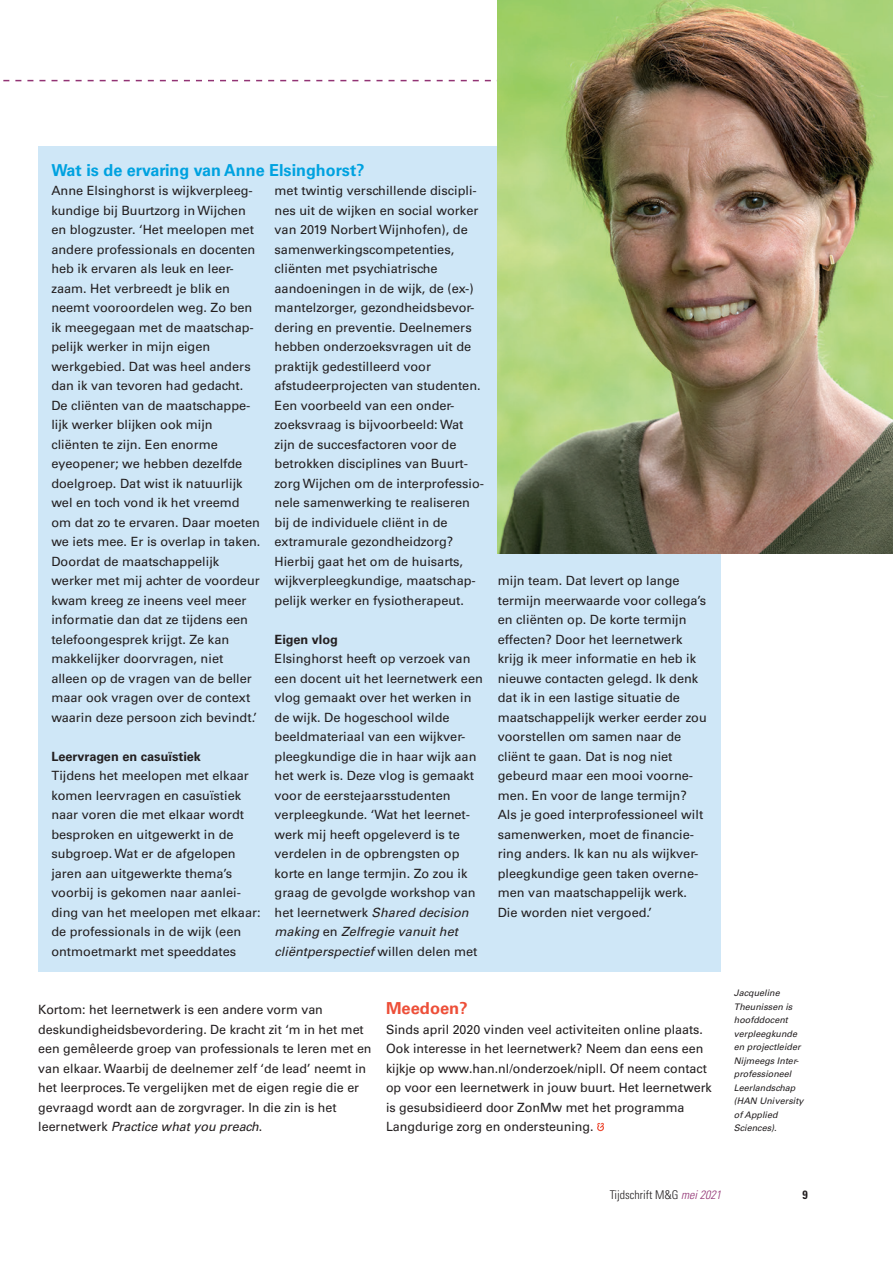
<style>
.page{position:relative;width:893px;height:1263px;background:#fff}
.page>*{position:absolute;margin:0;border:0;box-sizing:border-box;transform-origin:0 0}
.Kadertxt__kop{font:700 16.5px "Univers LT Std";color:#00a2e0}
.Art__tussenkop{font:700 16.5px "Univers LT Std";color:#ed4f39}
.Kadertxt__plat{font:12.75px/19.5px "Univers LT Std";color:#231f20}
.Art__plat{font:12.75px/19.5px "Univers LT Std";color:#231f20}
.Kadertxt__plat-2{font:700 12.75px "Univers LT Std";color:#231f20}
.t1{font:300 condensed 12px "Univers LT Std";color:#231f20}
.t2{font:700 condensed 12px "Univers LT Std";color:#231f20}
.Art__auteursinfo{font:italic 9px/13.5px "Univers LT Std";color:#231f20}
.s1{font-style:italic}
.s2{font-style:italic;color:#923374}
</style>
<div class="page">
<svg style="left:3px;top:80px;width:495px;height:1px"></svg>
<div style="left:39px;top:146px;width:682px;height:826px;background:#cfe7f7"></div>
<img style="left:498px;top:0;width:395px;height:554px">
<svg style="left:597px;top:1122px;width:7px;height:9px"></svg>
<p class="Kadertxt__kop" style="left:51px;top:160px;width:315px">Wat is de ervaring van Anne Elsinghorst?</p>
<p class="Kadertxt__plat" style="left:51px;top:181px;width:211px">Anne Elsinghorst is wijkverpleeg&shy;kundige bij Buurtzorg in Wijchen en blogzuster. ‘Het meelopen met andere professionals en docenten heb ik ervaren als leuk en leer&shy;zaam. Het verbreedt je blik en neemt vooroordelen weg. Zo ben ik meegegaan met de maatschap&shy;pelijk werker in mijn eigen werkgebied. Dat was heel anders dan ik van tevoren had gedacht.<br>De cliënten van de maatschappe&shy;lijk werker blijken ook mijn cliënten te zijn. Een enorme eyeopener; we hebben dezelfde doelgroep. Dat wist ik natuurlijk wel en toch vond ik het vreemd om dat zo te ervaren. Daar moeten we iets mee. Er is overlap in taken.<br>Doordat de maatschappelijk werker met mij achter de voordeur kwam kreeg ze ineens veel meer informatie dan dat ze tijdens een telefoongesprek krijgt. Ze kan makkelijker doorvragen, niet alleen op de vragen van de beller maar ook vragen over de context waarin deze persoon zich bevindt.’</p>
<p class="Kadertxt__plat-2" style="left:51px;top:749px;width:151px">Leervragen en casuïstiek</p>
<p class="Kadertxt__plat" style="left:51px;top:766px;width:211px">Tijdens het meelopen met elkaar komen leervragen en casuïstiek naar voren die met elkaar wordt besproken en uitgewerkt in de subgroep. Wat er de afgelopen jaren aan uitgewerkte thema’s voorbij is gekomen naar aanlei&shy;ding van het meelopen met elkaar: de professionals in de wijk (een ontmoetmarkt met speeddates</p>
<p class="Kadertxt__plat" style="left:275px;top:181px;width:211px">met twintig verschillende discipli&shy;nes uit de wijken en social worker van 2019 Norbert Wijnhofen), de samenwerkingscompetenties, cliënten met psychiatrische aandoeningen in de wijk, de (ex-) mantelzorger, gezondheidsbevor&shy;dering en preventie. Deelnemers hebben onderzoeksvragen uit de praktijk gedestilleerd voor afstudeerprojecten van studenten.<br>Een voorbeeld van een onder&shy;zoeksvraag is bijvoorbeeld: Wat zijn de succesfactoren voor de betrokken disciplines van Buurt&shy;zorg Wijchen om de interprofessio&shy;nele samenwerking te realiseren bij de individuele cliënt in de extramurale gezondheidzorg?<br>Hierbij gaat het om de huisarts, wijkverpleegkundige, maatschap&shy;pelijk werker en fysiotherapeut.</p>
<p class="Kadertxt__plat-2" style="left:275px;top:632px;width:65px">Eigen vlog</p>
<p class="Kadertxt__plat" style="left:275px;top:649px;width:210px">Elsinghorst heeft op verzoek van een docent uit het leernetwerk een vlog gemaakt over het werken in de wijk. De hogeschool wilde beeldmateriaal van een wijkver&shy;pleegkundige die in haar wijk aan het werk is. Deze vlog is gemaakt voor de eerstejaarsstudenten verpleegkunde. ‘Wat het leernet&shy;werk mij heeft opgeleverd is te verdelen in de opbrengsten op korte en lange termjin. Zo zou ik graag de gevolgde workshop van het leernetwerk <span class="s1">Shared decision making</span> en <span class="s1">Zelfregie vanuit het cliëntperspectief</span> willen delen met</p>
<p class="Kadertxt__plat" style="left:498px;top:571px;width:211px">mijn team. Dat levert op lange termijn meerwaarde voor collega’s en cliënten op. De korte termijn effecten? Door het leernetwerk krijg ik meer informatie en heb ik nieuwe contacten gelegd. Ik denk dat ik in een lastige situatie de maatschappelijk werker eerder zou voorstellen om samen naar de cliënt te gaan. Dat is nog niet gebeurd maar een mooi voorne&shy;men. En voor de lange termijn?<br>Als je goed interprofessioneel wilt samenwerken, moet de financie&shy;ring anders. Ik kan nu als wijkver&shy;pleegkundige geen taken overne&shy;men van maatschappelijk werk.<br>Die worden niet vergoed.’</p>
<p class="Art__plat" style="left:38px;top:1000px;width:335px">Kortom: het leernetwerk is een andere vorm van deskundigheidsbevordering. De kracht zit ‘m in het met een gemêleerde groep van professionals te leren met en van elkaar. Waarbij de deelnemer zelf ‘de lead’ neemt in het leerproces. Te vergelijken met de eigen regie die er gevraagd wordt aan de zorgvrager. In die zin is het leernetwerk <span class="s1">Practice what you preach</span>.</p>
<p class="Art__tussenkop" style="left:386px;top:999px;width:83px">Meedoen?</p>
<p class="Art__plat" style="left:386px;top:1019px;width:327px">Sinds april 2020 vinden veel activiteiten online plaats.<br>Ook interesse in het leernetwerk? Neem dan eens een kijkje op www.han.nl/onderzoek/nipll. Of neem contact op voor een leernetwerk in jouw buurt. Het leernetwerk is gesubsidieerd door ZonMw met het programma Langdurige zorg en ondersteuning.</p>
<p class="Art__auteursinfo" style="left:734px;top:986px;width:71px">Jacqueline<br>Theunissen is hoofddocent verpleegkunde en projectleider<br>Nijmeegs Inter&shy;professioneel<br>Leerlandschap (HAN University of Applied<br>Sciences).</p>
<p class="t1" style="left:610px;top:1188px;width:113px">Tijdschrift M&amp;G <span class="s2">mei 2021</span></p>
<p class="t2" style="left:802px;top:1188px;width:7px">9</p>
</div>
